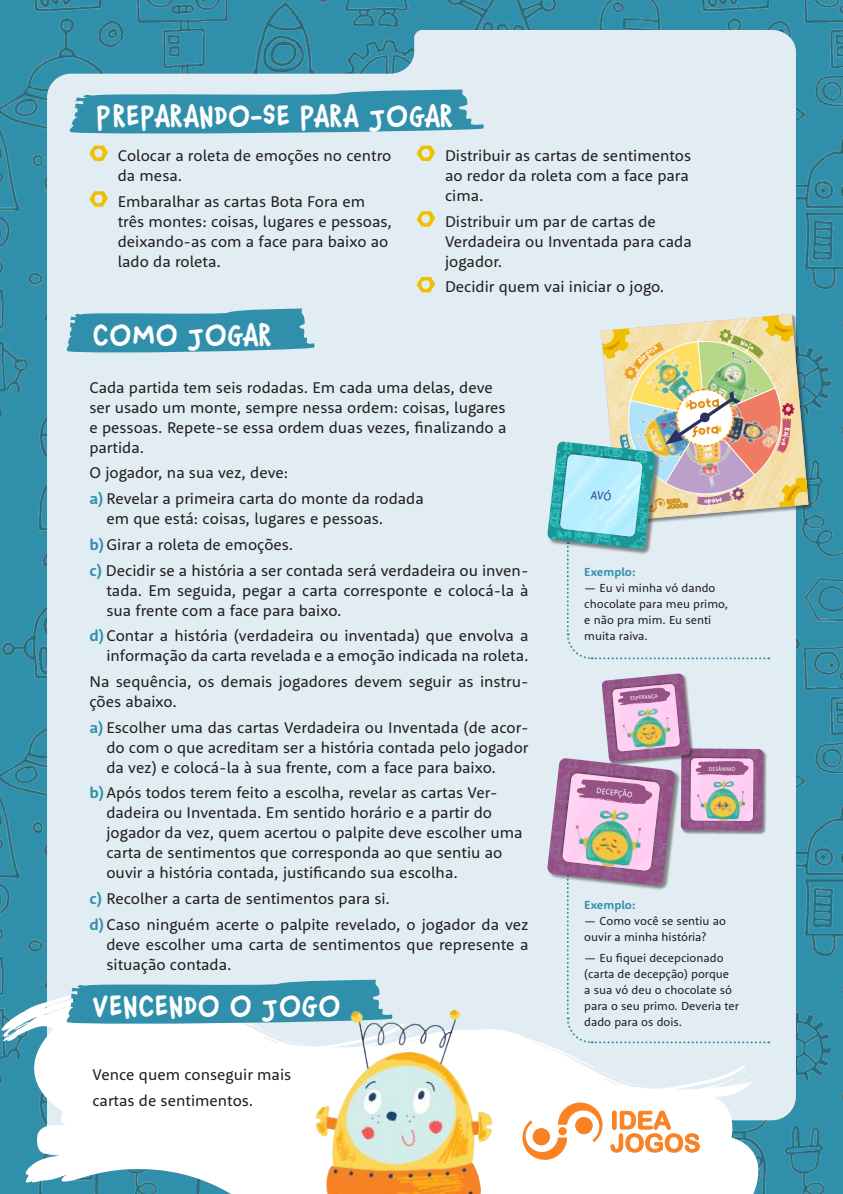
<style>
.page{position:relative;width:843px;height:1194px;background:#fff}
.page>*{position:absolute;margin:0;border:0;box-sizing:border-box;transform-origin:0 0}
.t1{font:700 32px "Chauncy Pro";letter-spacing:.015em;color:#fff}
.t2{font:16px/20px "Rooney Sans";color:#241f1f}
.t3{font:12px/16px "Rooney Sans";color:#241f1f}
.t4{font:700 12px "Rooney Sans";color:#308fab}
.t5{font:8.2px "Rooney Sans";color:#fff;scale:.9 1}
.t6{font:5.8px "Rooney Sans";color:#fff;scale:.9 1}
.s1{font-weight:700;color:#308fab}
</style>
<div class="page">
<img style="left:0;top:0;width:842px;height:1194px">
<div style="left:47px;top:30px;width:748px;height:1128px;background:#e2edf3"></div>
<svg style="left:89px;top:146px;width:19px;height:15px"></svg>
<svg style="left:89px;top:191px;width:19px;height:16px"></svg>
<svg style="left:67px;top:90px;width:417px;height:45px;background:#50a0b8"></svg>
<svg style="left:65px;top:308px;width:250px;height:46px;background:#53a1b9"></svg>
<svg style="left:0;top:987px;width:439px;height:207px"></svg>
<svg style="left:569px;top:1029px;width:211px;height:165px"></svg>
<svg style="left:65px;top:980px;width:328px;height:46px;background:#51a0b8"></svg>
<img style="left:305px;top:1005px;width:264px;height:189px">
<svg style="left:522px;top:1102px;width:80px;height:58px"></svg>
<div style="left:575px;top:1117px;width:17px;height:17px;background:#f88224;border-radius:50%"></div>
<div style="left:532px;top:1128px;width:17px;height:17px;background:#f88224;border-radius:50%"></div>
<div style="left:558px;top:1127px;width:8px;height:8px;background:#f88224;border-radius:50%"></div>
<svg style="left:610px;top:1110px;width:89px;height:42px"></svg>
<div style="left:601px;top:314px;width:212px;height:212px;background:#241f1f;opacity:.5"></div>
<svg style="left:547px;top:673px;width:222px;height:371px;background:#d2ccda"></svg>
<img style="left:570px;top:799px;width:78px;height:73px">
<svg style="left:416px;top:146px;width:19px;height:15px"></svg>
<svg style="left:416px;top:211px;width:19px;height:16px"></svg>
<svg style="left:416px;top:277px;width:19px;height:15px"></svg>
<svg style="left:839px;top:0;width:4px;height:3px"></svg>
<svg style="left:839px;top:1191px;width:4px;height:3px"></svg>
<img style="left:547px;top:314px;width:261px;height:346px">
<h1 class="t1" style="left:96px;top:96px;width:358px">PREPARANDO-SE PARA JOGAR</h1>
<p class="t2" style="left:118px;top:145px;width:275px">Colocar a roleta de emoções no centro da mesa.</p>
<p class="t2" style="left:118px;top:191px;width:275px">Embaralhar as cartas Bota Fora em três montes: coisas, lugares e pessoas, deixando-as com a face para baixo ao lado da roleta.</p>
<h1 class="t1" style="left:93px;top:315px;width:180px">COMO JOGAR</h1>
<p class="t2" style="left:445px;top:145px;width:248px">Distribuir as cartas de sentimentos ao redor da roleta com a face para cima.</p>
<p class="t2" style="left:445px;top:211px;width:248px">Distribuir um par de cartas de<br>Verdadeira ou Inventada para cada jogador.</p>
<p class="t2" style="left:445px;top:276px;width:221px">Decidir quem vai iniciar o jogo.</p>
<p class="t2" style="left:89px;top:377px;width:418px">Cada partida tem seis rodadas. Em cada uma delas, deve ser usado um monte, sempre nessa ordem: coisas, lugares e pessoas. Repete-se essa ordem duas vezes, finalizando a partida.</p>
<p class="t2" style="left:89px;top:460px;width:336px;line-height:25.6px">O jogador, na sua vez, deve:<br><span class="s1">a)</span> Revelar a primeira carta do monte da rodada</p>
<p class="t2" style="left:89px;top:505px;width:440px;line-height:25.6px;text-indent:17px">em que está: coisas, lugares e pessoas.<br><span class="s1">b)</span>Girar a roleta de emoções.<br><span class="s1">c)</span> Decidir se a história a ser contada será verdadeira ou inven-</p>
<p class="t2" style="left:106px;top:579px;width:423px">tada. Em seguida, pegar a carta corresponte e colocá-la à sua frente com a face para baixo.</p>
<p class="t2" style="left:89px;top:625px;width:440px;text-align:right"><span class="s1">d)</span>Contar a história (verdadeira ou inventada) que envolva a informação da carta revelada e a emoção indicada na roleta.</p>
<p class="t2" style="left:89px;top:671px;width:440px">Na sequência, os demais jogadores devem seguir as instru&shy;ções abaixo.</p>
<p class="t2" style="left:106px;top:716px;width:423px;text-align:justify;text-indent:-17px"><span class="s1">a)</span> Escolher uma das cartas Verdadeira ou Inventada (de acor&shy;do com o que acreditam ser a história contada pelo jogador da vez) e colocá-la à sua frente, com a face para baixo.</p>
<p class="t2" style="left:106px;top:782px;width:417px;text-indent:-17px"><span class="s1">b)</span>Após todos terem feito a escolha, revelar as cartas Ver&shy;dadeira ou Inventada. Em sentido horário e a partir do jogador da vez, quem acertou o palpite deve escolher uma carta de sentimentos que corresponda ao que sentiu ao ouvir a história contada, justificando sua escolha.</p>
<p class="t2" style="left:89px;top:885px;width:440px;line-height:25.6px"><span class="s1">c)</span> Recolher a carta de sentimentos para si.<br><span class="s1">d)</span>Caso ninguém acerte o palpite revelado, o jogador da vez</p>
<p class="t2" style="left:106px;top:933px;width:423px">deve escolher uma carta de sentimentos que represente a situação contada.</p>
<h1 class="t1" style="left:93px;top:986px;width:249px">VENCENDO O JOGO</h1>
<p class="t2" style="left:92px;top:1060px;width:200px;line-height:26px">Vence quem conseguir mais cartas de sentimentos.</p>
<p class="t4" style="left:584px;top:564px;width:53px">Exemplo:</p>
<p class="t3" style="left:584px;top:579px;width:145px">— Eu vi minha vó dando chocolate para meu primo, e não pra mim. Eu senti muita raiva.</p>
<p class="t6" style="left:630px;top:694px;width:32px;rotate:-5deg">ESPERANÇA</p>
<p class="t5" style="left:597px;top:785px;width:41px;rotate:7deg">DECEPÇÃO</p>
<p class="t6" style="left:708px;top:765px;width:31px">DESÂNIMO</p>
<p class="t4" style="left:584px;top:896px;width:53px">Exemplo:</p>
<p class="t3" style="left:584px;top:912px;width:143px">— Como você se sentiu ao ouvir a minha história?</p>
<p class="t3" style="left:584px;top:950px;width:156px">— Eu fiquei decepcionado (carta de decepção) porque<br>a sua vó deu o chocolate só para o seu primo. Deveria ter dado para os dois.</p>
</div>
